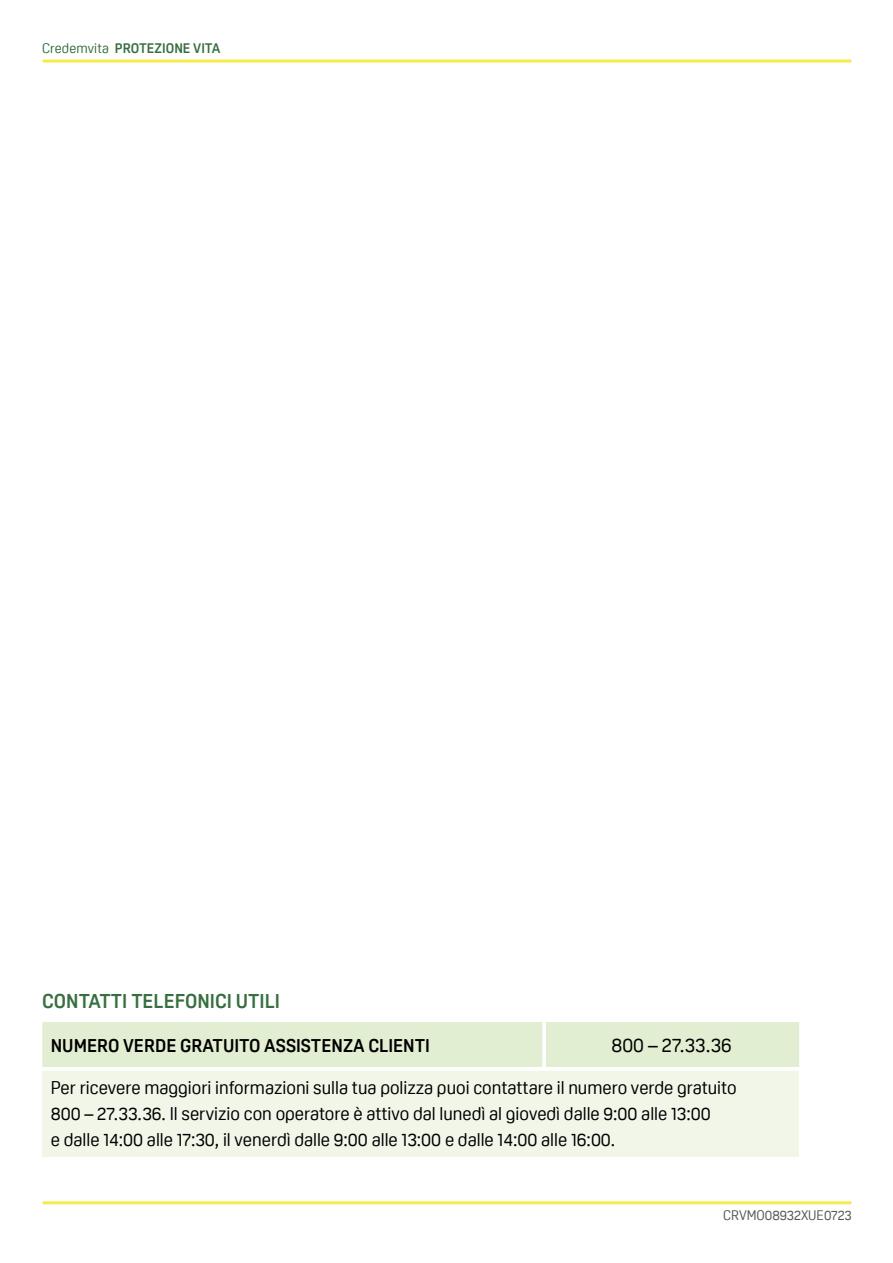
<style>
.page{position:relative;width:893px;height:1263px;background:#fff}
.page>*{position:absolute;margin:0;border:0;box-sizing:border-box;transform-origin:0 0}
.t1{font:700 19.5px "Oscine";color:#386f41}
.t2{font:19.5px "Oscine";color:#000}
.t3{font:18px "Oscine";color:#000}
.t4{font:700 18px "Oscine";color:#000}
.t5{font:700 13.5px "Oscine";color:#386f41}
.t6{font:13.5px "Oscine";color:#575756}
.s1{font-weight:400}
</style>
<div class="page">
<hr style="left:44px;top:60px;width:806px;height:3px;background:#f8e94d">
<hr style="left:44px;top:1201px;width:806px;height:3px;background:#f8e94d">
<div style="left:42px;top:1022px;width:757px;height:45px;background:#e2eed1"></div>
<div style="left:42px;top:1069px;width:757px;height:90px;background:#f1f6e9"></div>
<hr style="left:542px;top:1022px;width:4px;height:45px;background:#fff">
<hr style="left:42px;top:1067px;width:502px;height:4px;background:#fff">
<hr style="left:42px;top:1157px;width:502px;height:4px;background:#fff">
<hr style="left:544px;top:1157px;width:255px;height:4px;background:#fff">
<hr style="left:544px;top:1067px;width:255px;height:4px;background:#fff">
<p class="t5" style="left:42px;top:41px;width:180px"><span class="s1">Credemvita</span> PROTEZIONE VITA</p>
<p class="t1" style="left:42px;top:990px;width:239px">CONTATTI TELEFONICI UTILI</p>
<p class="t4" style="left:51px;top:1035px;width:381px">NUMERO VERDE GRATUITO ASSISTENZA CLIENTI</p>
<p class="t2" style="left:612px;top:1034px;width:122px">800 – 27.33.36</p>
<p class="t3" style="left:51px;top:1078px;width:687px">Per ricevere maggiori informazioni sulla tua polizza puoi contattare il numero verde gratuito</p>
<p class="t3" style="left:51px;top:1104px;width:661px">800 – 27.33.36. Il servizio con operatore è attivo dal lunedì al giovedì dalle 9:00 alle 13:00</p>
<p class="t3" style="left:51px;top:1130px;width:566px">e dalle 14:00 alle 17:30, il venerdì dalle 9:00 alle 13:00 e dalle 14:00 alle 16:00.</p>
<p class="t6" style="left:723px;top:1208px;width:130px">CRVMO08932XUE0723</p>
</div>
